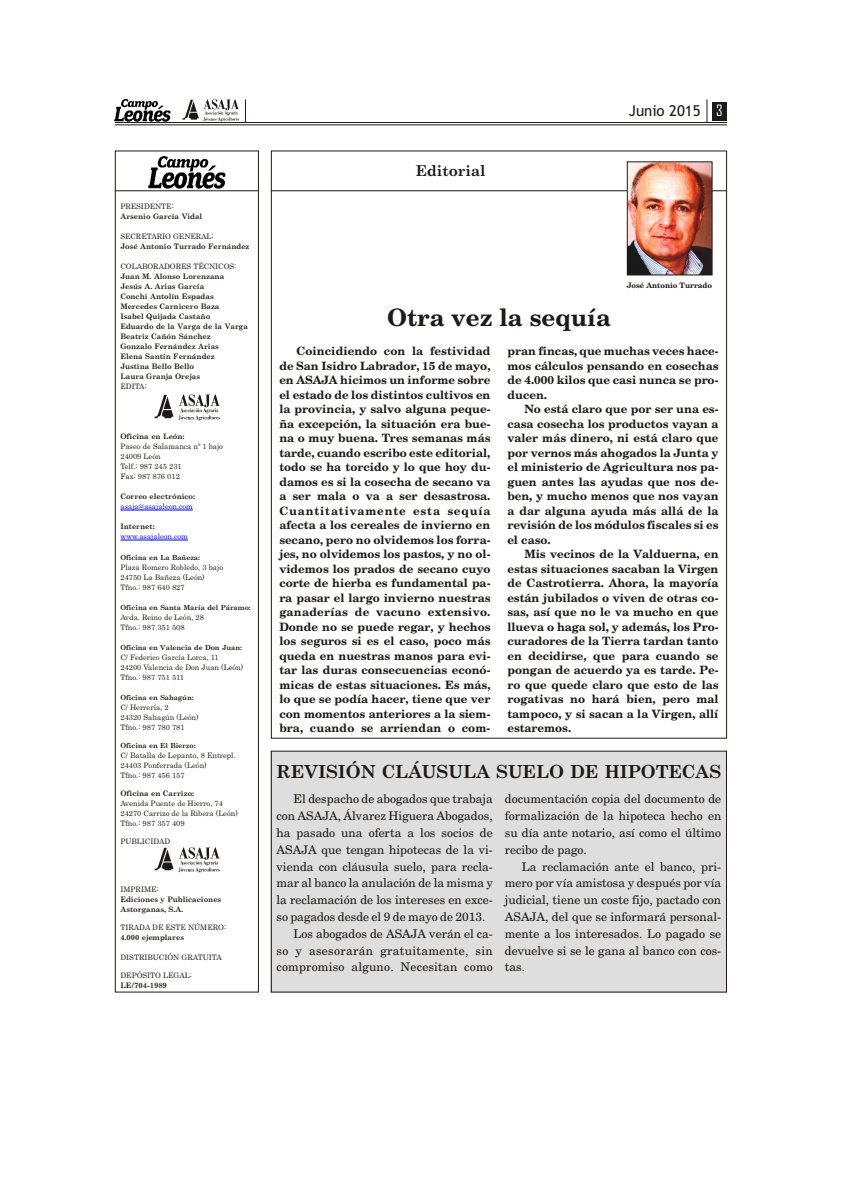
<style>
.page{position:relative;width:842px;height:1191px;background:#fff}
.page>*{position:absolute;margin:0;border:0;box-sizing:border-box;transform-origin:0 0}
.t1{font:700 24px "New Century Schoolbook";color:#1f1a17}
.t2{font:700 18px "Century";color:#1f1a17}
.t3{font:15px "Trebuchet MS";color:#1f1a17}
.t4{font:700 15px "Century";color:#1f1a17}
.t5{font:12px/16.8px "New Century Schoolbook";color:#1f1a17;text-align:justify}
.t6{font:12px "New Century Schoolbook";letter-spacing:.03em;color:#1f1a17}
.t7{font:700 11.5px/14.5px "New Century Schoolbook";color:#1f1a17;text-align:justify}
.t8{font:7.5px/10px "Century";letter-spacing:.005em;color:#1f1a17}
.t9{font:700 7.5px/10px "Century";color:#1f1a17}
.t10{font:7.5px "Century";letter-spacing:.005em;color:#00f}
.t11{font:700 7.5px "New Century Schoolbook";color:#1f1a17}
.t12{font:700 7px "Century";color:#1f1a17}
.s1{font-family:"Agency FB";color:#fff}
</style>
<div class="page">
<img style="left:115px;top:100px;width:55px;height:22px">
<img style="left:182px;top:99px;width:57px;height:23px">
<hr style="left:120px;top:510px;width:73px;height:1px;background:#00f">
<hr style="left:120px;top:540px;width:68px;height:1px;background:#00f">
<div style="left:115px;top:150px;width:144px;height:843px;border:1px solid #1f1a17"></div>
<hr style="left:271px;top:191px;width:456px;height:1px;background:#1f1a17">
<img style="left:629px;top:164px;width:81px;height:109px">
<div style="left:627px;top:162px;width:85px;height:113px;border:1px solid #1f1a17"></div>
<img style="left:148px;top:157px;width:78px;height:31px">
<hr style="left:115px;top:191px;width:144px;height:1px;background:#1f1a17">
<img style="left:154px;top:395px;width:66px;height:25px">
<img style="left:154px;top:847px;width:66px;height:26px">
<div style="left:713px;top:102px;width:14px;height:18px;background:#1f1a17"></div>
<svg style="left:245px;top:99px;width:1px;height:23px"></svg>
<svg style="left:707px;top:99px;width:1px;height:23px"></svg>
<hr style="left:115px;top:125px;width:612px;height:1px;background:#1f1a17">
<hr style="left:115px;top:122px;width:612px;height:1px;background:#1f1a17">
<div style="left:271px;top:751px;width:456px;height:242px;background:#dedede"></div>
<div style="left:271px;top:751px;width:456px;height:242px;border:1px solid #1f1a17"></div>
<p class="t8" style="left:120px;top:202px;width:55px">PRESIDENTE:</p>
<p class="t9" style="left:120px;top:212px;width:83px">Arse nio Gar cía Vidal</p>
<p class="t8" style="left:120px;top:232px;width:95px">SECRETARIO GENERAL:</p>
<p class="t9" style="left:120px;top:242px;width:131px">Jo sé Anto nio Tu rra do Fer nán dez</p>
<p class="t8" style="left:120px;top:262px;width:117px">COLABORADORES TÉCNICOS:</p>
<p class="t9" style="left:120px;top:272px;width:129px">Juan M. Alon so Lo ren za na<br>Je sús A. Arias García<br>Con chi Anto lín Espa das<br>Mer ce des Car ni ce ro Ba za<br>Isa bel Qui ja da Cas ta ño<br>Eduardo de la Var ga de la Var ga<br>Bea triz Ca ñón Sán chez<br>Gon za lo Fer nán dez Arias<br>Ele na San tín Fer nán dez<br>Jus ti na Be llo Be llo<br>Lau ra Gran ja Ore jas</p>
<p class="t8" style="left:120px;top:382px;width:28px">EDITA:</p>
<p class="t9" style="left:120px;top:432px;width:66px">Ofi ci na en León:</p>
<p class="t8" style="left:120px;top:442px;width:104px">Pa seo de Sa la man ca nº 1 ba jo<br>24009 León<br>Telf.: 987 245 231<br>Fax: 987 876 012</p>
<p class="t9" style="left:120px;top:492px;width:76px">Co rreo elec tró ni co:</p>
<p class="t10" style="left:120px;top:504px;width:74px">asaja@asajaleon.com</p>
<p class="t9" style="left:120px;top:522px;width:36px">Inter net:</p>
<p class="t10" style="left:120px;top:534px;width:69px">www.asajaleon.com</p>
<p class="t12" style="left:120px;top:554px;width:81px">Ofi ci na en La Ba ñe za:</p>
<p class="t8" style="left:120px;top:562px;width:104px">Pla za Ro me ro Ro ble do, 3 ba jo<br>24750 La Ba ñe za (León)<br>Tfno.: 987 640 827</p>
<p class="t12" style="left:120px;top:604px;width:132px">Ofi ci na en San ta Ma ría del Pá ra mo:</p>
<p class="t8" style="left:120px;top:613px;width:85px">Avda. Rei no de León, 28<br>Tfno.: 987 351 508</p>
<p class="t12" style="left:120px;top:644px;width:123px">Ofi ci na en Va len cia de Don Juan:</p>
<p class="t8" style="left:120px;top:653px;width:124px">C/ Fe de ri co Gar cía Lor ca, 11<br>24200 Va lencia de Don Juan (León)<br>Tfno.: 987 751 511</p>
<p class="t12" style="left:120px;top:695px;width:75px">Ofi ci na en Saha gún:</p>
<p class="t8" style="left:120px;top:703px;width:80px">C/ He rre ría, 2<br>24320 Saha gún (León)<br>Tfno.: 987 780 781</p>
<p class="t12" style="left:120px;top:743px;width:77px">Ofici na en El Bier zo:</p>
<p class="t8" style="left:120px;top:751px;width:117px">C/ Ba ta lla de Le pan to, 8 Entrepl.<br>24403 Pon fe rra da (León)<br>Tfno.: 987 456 157</p>
<p class="t9" style="left:120px;top:789px;width:75px">Ofi ci na en Ca rri zo:</p>
<p class="t8" style="left:120px;top:799px;width:119px">Ave ni da Puen te de Hie rro, 74<br>24270 Ca rri zo de la Ri be ra (León)<br>Tfno.: 987 357 409</p>
<p class="t8" style="left:120px;top:837px;width:52px">PUBLICIDAD</p>
<p class="t8" style="left:120px;top:885px;width:40px">IMPRIME:</p>
<p class="t9" style="left:120px;top:895px;width:102px">Edi cio nes y Pu bli ca cio nes<br>Astor ga nas, S.A.</p>
<p class="t8" style="left:120px;top:923px;width:107px">TIRADA DE ESTE NÚMERO:</p>
<p class="t9" style="left:120px;top:933px;width:65px">4.000 ejem pla res</p>
<p class="t8" style="left:120px;top:953px;width:103px">DISTRIBUCIÓN GRATUITA</p>
<p class="t8" style="left:120px;top:971px;width:73px">DEPÓSITO LEGAL:</p>
<p class="t9" style="left:120px;top:981px;width:48px">LE/704-1989</p>
<h3 class="t4" style="left:416px;top:165px;width:71px">Editorial</h3>
<h3 class="t3" style="left:629px;top:105px;width:95px">Junio 2015 <span class="s1">3</span></h3>
<p class="t11" style="left:627px;top:282px;width:87px">José An to nio Turrado</p>
<h1 class="t1" style="left:387px;top:308px;width:225px">Otra vez la sequía</h1>
<p class="t7" style="left:279px;top:345px;width:213px;text-indent:17px">Coin ci dien do con la fes ti vi dad de San Isi dro La bra dor, 15 de ma yo, en ASAJA hi ci mos un in for me so bre el es ta do de los dis tin tos cul ti vos en la pro vin cia, y sal vo al gu na pe que - ña ex cep ción, la si tua ción era bue - na o muy bue na. Tres se ma nas más tar de, cuan do es cri bo es te edi to rial, to do se ha tor ci do y lo que hoy du&shy;da mos es si la co se cha de se ca no va a ser ma la o va a ser de sas tro sa.<br>Cuan ti ta ti va men te es ta se quía afec ta a los ce rea les de in vier no en se ca no, pe ro no ol vi de mos los fo rra - jes, no ol vi de mos los pas tos, y no ol&shy;vi de mos los pra dos de se ca no cu yo cor te de hier ba es fun da men tal pa - ra pa sar el lar go in vier no nues tras ga na de rías de va cu no ex ten si vo.<br>Don de no se pue de re gar, y he chos los se gu ros si es el ca so, po co más que da en nues tras ma nos pa ra evi - tar las du ras con se cuen cias eco nó - mi cas de es tas si tua cio nes. Es más, lo que se po día ha cer, tie ne que ver con mo men tos an te rio res a la siem - bra, cuan do se arrien dan o com-</p>
<p class="t7" style="left:507px;top:345px;width:213px">pran fin cas, que mu chas ve ces hace - mos cálcu los pen san do en co se chas de 4.000 ki los que ca si nun ca se pro - du cen.</p>
<p class="t7" style="left:507px;top:403px;width:213px;text-indent:17px">No es tá cla ro que por ser una es - ca sa co se cha los pro duc tos va yan a va ler más di ne ro, ni es tá cla ro que por ver nos más aho ga dos la Jun ta y el mi nis te rio de Agri cul tu ra nos pa - guen antes las ayu das que nos de - ben, y mucho me nos que nos va yan a dar al gu na ayu da más allá de la re vi sión de los mó du los fis ca les si es el ca so.</p>
<p class="t7" style="left:507px;top:548px;width:213px;text-indent:17px">Mis ve ci nos de la Val duer na, en es tas si tua cio nes sa ca ban la Vir gen de Cas tro tie rra. Aho ra, la ma yo ría es tán ju bi la dos o vi ven de otras co - sas, así que no le va mu cho en que llue va o ha ga sol, y ade más, los Pro - cu ra do res de la Tie rra tar dan tan to en de ci dir se, que pa ra cuan do se pon gan de acuer do ya es tarde. Pe - ro que que de cla ro que es to de las ro ga ti vas no ha rá bien, pe ro mal tam po co, y si sa can a la Vir gen, allí es ta re mos.</p>
<h2 class="t2" style="left:277px;top:765px;width:446px">REVISIÓN CLÁUSULA SUELO DE HIPOTECAS</h2>
<p class="t5" style="left:294px;top:792px;width:201px">El des pa cho de abo ga dos que tra ba ja</p>
<p class="t5" style="left:277px;top:809px;width:218px">con ASAJA, Álva rez Hi gue ra Abo ga dos,</p>
<p class="t5" style="left:277px;top:825px;width:218px">ha pa sa do una oferta a los so cios de</p>
<p class="t5" style="left:277px;top:842px;width:218px">ASAJA que ten gan hi po te cas de la vi -</p>
<p class="t5" style="left:277px;top:859px;width:218px">vien da con cláu su la sue lo, pa ra re cla -</p>
<p class="t5" style="left:277px;top:876px;width:218px">mar al ban co la anu la ción de la mis ma y</p>
<p class="t5" style="left:277px;top:893px;width:218px">la re cla ma ción de los in te re ses en ex ce -</p>
<p class="t5" style="left:277px;top:909px;width:210px">so pa ga dos des de el 9 de ma yo de 2013.</p>
<p class="t5" style="left:294px;top:926px;width:201px">Los abo ga dos de ASAJA ve rán el ca -</p>
<p class="t6" style="left:277px;top:946px;width:218px">so y ase so ra rán gra tui ta men te, sin</p>
<p class="t5" style="left:277px;top:960px;width:218px">com pro mi so al gu no. Ne ce si tan co mo</p>
<p class="t5" style="left:505px;top:792px;width:218px">do cu men ta ción co pia del do cu men to de for ma li za ción de la hi po te ca he cho en su día an te no ta rio, así co mo el úl ti mo re ci bo de pa go.</p>
<p class="t5" style="left:505px;top:859px;width:218px;text-indent:17px">La re cla ma ción an te el ban co, pri - me ro por vía amis to sa y des pués por vía ju di cial, tie ne un cos te fi jo, pac ta do con ASAJA, del que se in for ma rá per so nal - men te a los in te re sa dos. Lo pa ga do se de vuel ve si se le ga na al ban co con cos - tas.</p>
</div>
